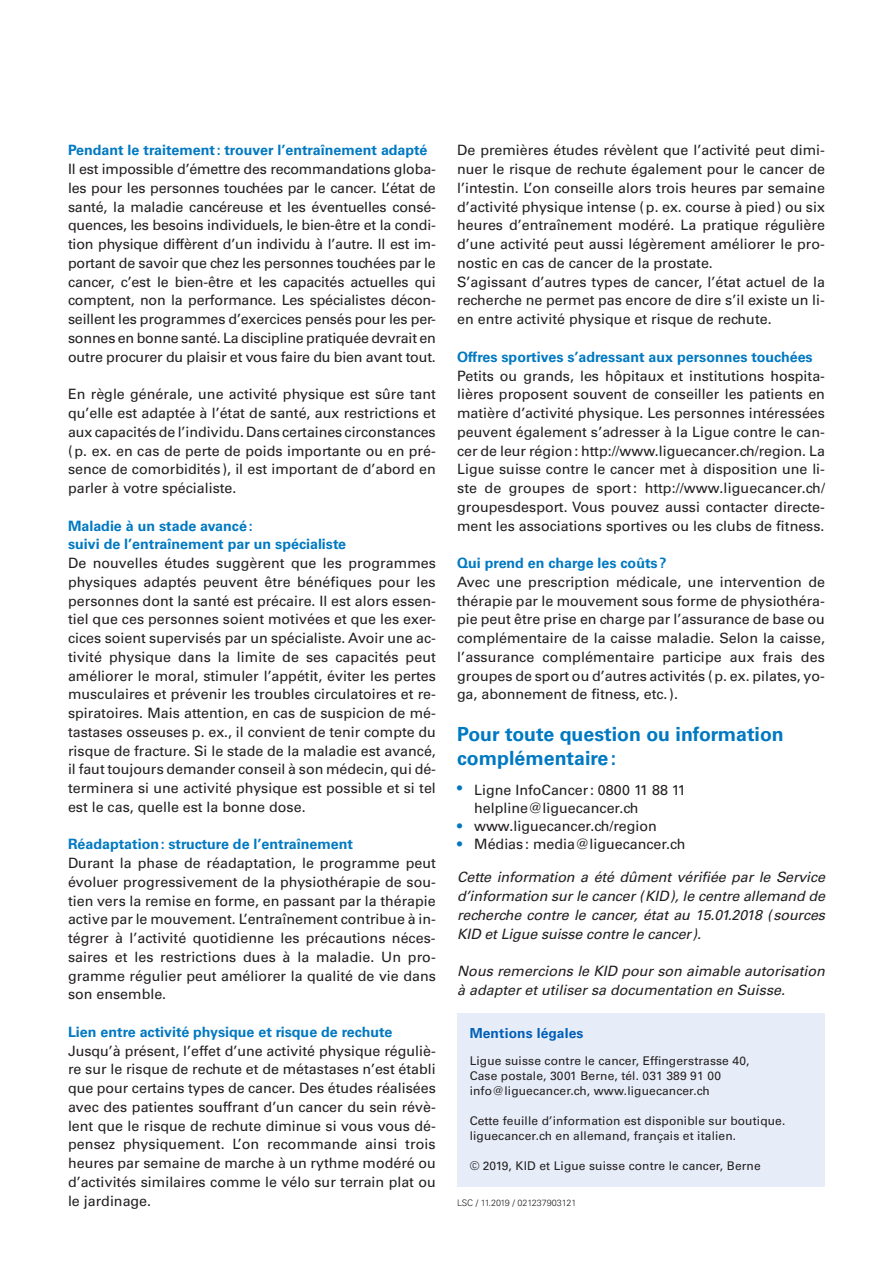
<style>
.page{position:relative;width:893px;height:1263px;background:#fff}
.page>*{position:absolute;margin:0;border:0;box-sizing:border-box;transform-origin:0 0}
.t1{font:700 19.5px/23.5px "Univers LT Std";color:#0079c2}
.t2{font:14.25px/18.8px "Univers LT Std";color:#231f20;text-align:justify}
.t3{font:italic 14.25px/18.8px "Univers LT Std";color:#231f20;text-align:justify}
.t4{font:700 14.25px/18.8px "Univers LT Std";color:#0079c2}
.t5{font:700 13.8px "Univers LT Std";letter-spacing:.01em;color:#005fb9}
.t6{font:12px/15px "Univers LT Std";letter-spacing:.01em;color:#231f20}
.t7{font:300 9px "Univers LT Std";color:#231f20}
.s1{color:#0079c2}
</style>
<div class="page">
<div style="left:457px;top:1013px;width:368px;height:174px;background:#e7edf8"></div>
<p class="t4" style="left:68px;top:141px;width:361px">Pendant le traitement: trouver l’entraînement adapté</p>
<p class="t2" style="left:68px;top:160px;width:369px">Il est impossible d’émettre des recommandations globa&shy;les pour les personnes touchées par le cancer. L’état de santé, la maladie cancéreuse et les éventuelles consé&shy;quences, les besoins individuels, le bien-être et la condi&shy;tion physique diffèrent d’un individu à l’autre. Il est im&shy;portant de savoir que chez les personnes touchées par le cancer, c’est le bien-être et les capacités actuelles qui comptent, non la performance. Les spécialistes décon&shy;seillent les programmes d’exercices pensés pour les per&shy;sonnes en bonne santé. La discipline pratiquée devrait en outre procurer du plaisir et vous faire du bien avant tout.</p>
<p class="t2" style="left:68px;top:385px;width:369px">En règle générale, une activité physique est sûre tant qu’elle est adaptée à l’état de santé, aux restrictions et aux capacités de l’individu. Dans certaines circonstances (p. ex. en cas de perte de poids importante ou en pré&shy;sence de comorbidités ), il est important de d’abord en parler à votre spécialiste.</p>
<p class="t4" style="left:68px;top:516px;width:280px">Maladie à un stade avancé:<br>suivi de l’entraînement par un spécialiste</p>
<p class="t2" style="left:68px;top:554px;width:369px">De nouvelles études suggèrent que les programmes physiques adaptés peuvent être bénéfiques pour les personnes dont la santé est précaire. Il est alors essen&shy;tiel que ces personnes soient motivées et que les exer&shy;cices soient supervisés par un spécialiste. Avoir une ac&shy;tivité physique dans la limite de ses capacités peut améliorer le moral, stimuler l’appétit, éviter les pertes musculaires et prévenir les troubles circulatoires et re&shy;spiratoires. Mais attention, en cas de suspicion de mé&shy;tastases osseuses p. ex., il convient de tenir compte du risque de fracture. Si le stade de la maladie est avancé, il faut toujours demander conseil à son médecin, qui dé&shy;terminera si une activité physique est possible et si tel est le cas, quelle est la bonne dose.</p>
<p class="t4" style="left:68px;top:835px;width:287px">Réadaptation: structure de l’entraînement</p>
<p class="t2" style="left:68px;top:854px;width:369px">Durant la phase de réadaptation, le programme peut évoluer progressivement de la physiothérapie de sou&shy;tien vers la remise en forme, en passant par la thérapie active par le mouvement. L’entraînement contribue à in&shy;tégrer à l’activité quotidienne les précautions néces&shy;saires et les restrictions dues à la maladie. Un pro&shy;gramme régulier peut améliorer la qualité de vie dans son ensemble.</p>
<p class="t4" style="left:68px;top:1023px;width:326px">Lien entre activité physique et risque de rechute</p>
<p class="t2" style="left:68px;top:1041px;width:369px">Jusqu’à présent, l’effet d’une activité physique réguliè&shy;re sur le risque de rechute et de métastases n’est établi que pour certains types de cancer. Des études réalisées avec des patientes souffrant d’un cancer du sein révè&shy;lent que le risque de rechute diminue si vous vous dé&shy;pensez physiquement. L’on recommande ainsi trois heures par semaine de marche à un rythme modéré ou d’activités similaires comme le vélo sur terrain plat ou le jardinage.</p>
<p class="t2" style="left:457px;top:141px;width:369px;text-align:left">De premières études révèlent que l’activité peut dimi&shy;nuer le risque de rechute également pour le cancer de l’intestin. L’on conseille alors trois heures par semaine d’activité physique intense (p. ex. course à pied) ou six heures d’entraînement modéré. La pratique régulière d’une activité peut aussi légèrement améliorer le pro&shy;nostic en cas de cancer de la prostate.<br>S’agissant d’autres types de cancer, l’état actuel de la recherche ne permet pas encore de dire s’il existe un li&shy;en entre activité physique et risque de rechute.</p>
<p class="t4" style="left:457px;top:347px;width:357px">Offres sportives s’adressant aux personnes touchées</p>
<p class="t2" style="left:457px;top:366px;width:369px">Petits ou grands, les hôpitaux et institutions hospita&shy;lières proposent souvent de conseiller les patients en matière d’activité physique. Les personnes intéressées peuvent également s’adresser à la Ligue contre le can&shy;cer de leur région: http://www.liguecancer.ch/region. La Ligue suisse contre le cancer met à disposition une li&shy;ste de groupes de sport: http://www.liguecancer.ch/ groupesdesport. Vous pouvez aussi contacter directe&shy;ment les associations sportives ou les clubs de fitness.</p>
<p class="t4" style="left:457px;top:554px;width:211px">Qui prend en charge les coûts?</p>
<p class="t2" style="left:457px;top:572px;width:369px">Avec une prescription médicale, une intervention de thérapie par le mouvement sous forme de physiothéra&shy;pie peut être prise en charge par l’assurance de base ou complémentaire de la caisse maladie. Selon la caisse, l’assurance complémentaire participe aux frais des groupes de sport ou d’autres activités (p. ex. pilates, yo&shy;ga, abonnement de fitness, etc.).</p>
<h1 class="t1" style="left:457px;top:723px;width:328px">Pour toute question ou information complémentaire:</h1>
<p class="t2" style="left:474px;top:780px;width:213px;text-indent:-17px"><span class="s1">•</span> Ligne InfoCancer: 0800 11 88 11 helpline@liguecancer.ch</p>
<p class="t2" style="left:457px;top:816px;width:201px"><span class="s1">•</span> www.liguecancer.ch/region</p>
<p class="t2" style="left:457px;top:835px;width:230px"><span class="s1">•</span> Médias : media@liguecancer.ch</p>
<p class="t3" style="left:457px;top:868px;width:369px">Cette information a été dûment vérifiée par le Service d’information sur le cancer (KID), le centre allemand de recherche contre le cancer, état au 15.01.2018 (sources KID et Ligue suisse contre le cancer).</p>
<p class="t3" style="left:457px;top:962px;width:369px">Nous remercions le KID pour son aimable autorisation à adapter et utiliser sa documentation en Suisse.</p>
<p class="t5" style="left:470px;top:1025px;width:115px">Mentions légales</p>
<p class="t6" style="left:470px;top:1054px;width:281px">Ligue suisse contre le cancer, Effingerstrasse 40,<br>Case postale, 3001 Berne, tél. 031 389 91 00 info@liguecancer.ch, www.liguecancer.ch</p>
<p class="t6" style="left:470px;top:1114px;width:317px">Cette feuille d’information est disponible sur boutique. liguecancer.ch en allemand, français et italien.</p>
<p class="t6" style="left:470px;top:1159px;width:293px">© 2019, KID et Ligue suisse contre le cancer, Berne</p>
<p class="t7" style="left:457px;top:1197px;width:121px">LSC / 11.2019 / 021237903121</p>
</div>
